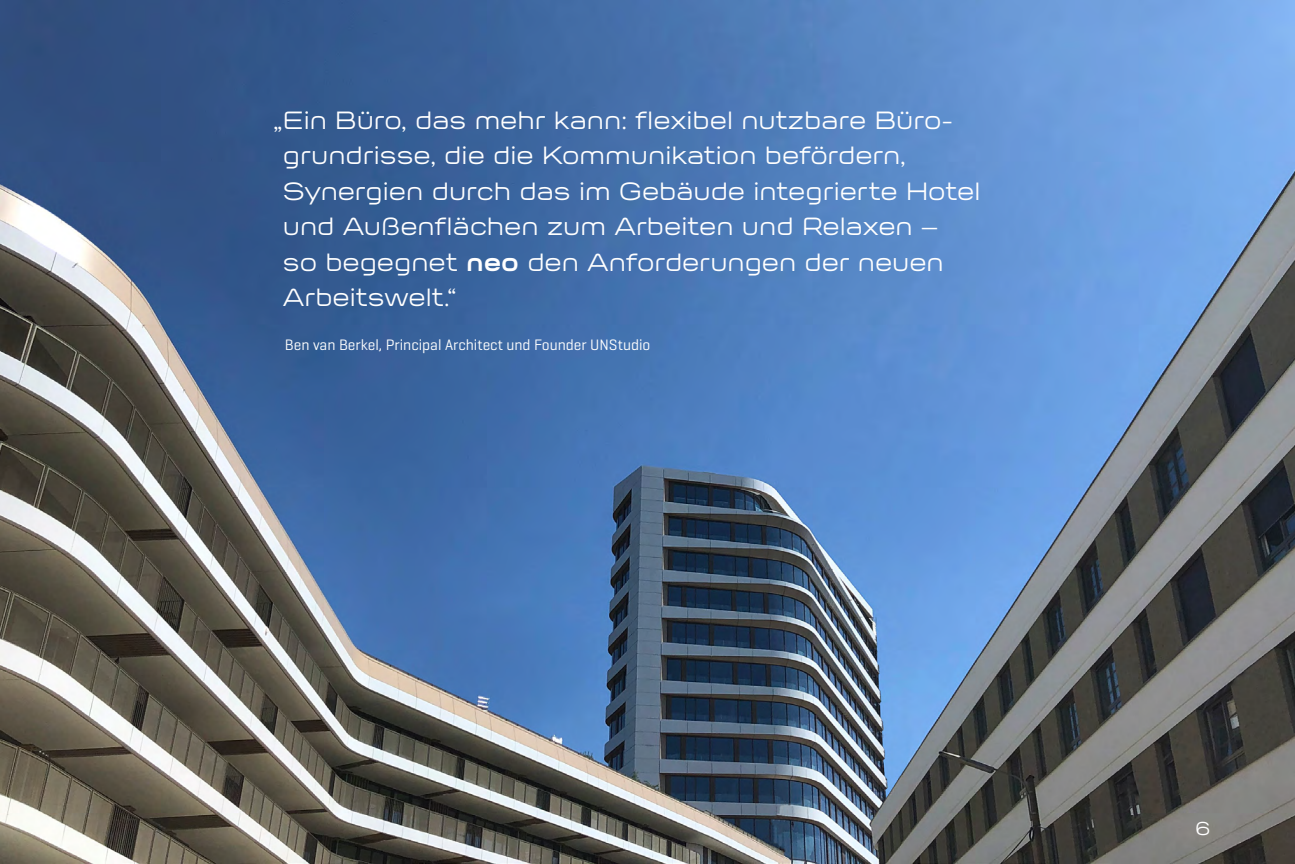
<style>
.page{position:relative;width:1295px;height:864px;background:#fff}
.page>*{position:absolute;margin:0;border:0;box-sizing:border-box;transform-origin:0 0}
.t1{font:27.22px/35.5px "Innervers Gothic";color:#fff}
.t2{font:20.4px "Innervers Gothic";color:#fff}
.t3{font:15.38px "Geogrotesque";color:#fff}
.s1{font-weight:700}
</style>
<div class="page">
<img style="left:0;top:0;width:1294px;height:863px">
<p class="t1" style="left:283px;top:100px;width:699px;text-indent:-10px">„Ein Büro, das mehr kann: flexibel nutzbare Büro&shy;grundrisse, die die Kommunikation befördern, Synergien durch das im Gebäude integrierte Hotel und Außenflächen zum Arbeiten und Relaxen –<br>so begegnet <span class="s1">neo</span> den Anforderungen der neuen Arbeitswelt.“</p>
<p class="t3" style="left:285px;top:335px;width:367px">Ben van Berkel, Principal Architect und Founder UNStudio</p>
<p class="t2" style="left:1195px;top:814px;width:16px">6</p>
</div>
